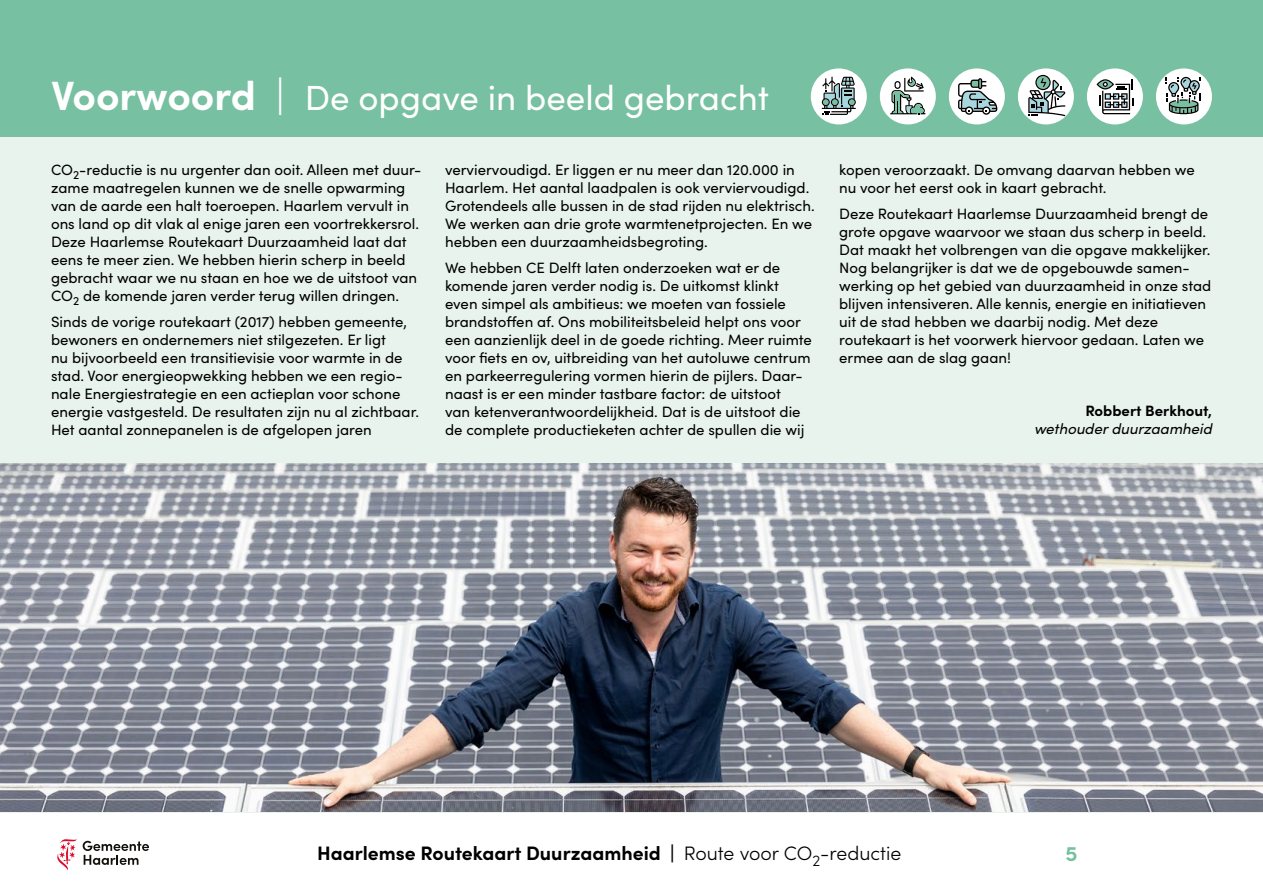
<style>
.page{position:relative;width:1263px;height:893px;background:#e8f3ee}
.page>*{position:absolute;margin:0;border:0;box-sizing:border-box;transform-origin:0 0}
.H1_geen_nummer{font:34.95px "Sofia Pro";color:#fff}
.t1{font:700 21px "Sofia Pro";color:#77c0a2}
.t2{font:700 19.5px "Sofia Pro";color:#000}
.t3{font:15px/18px "Sofia Pro";color:#000}
.t4{font:italic 15px/18px "Sofia Pro";color:#000;text-align:right}
.s1{font-weight:700;font-size:40.95px}
.s2{font-weight:300;font-size:40.95px}
.s3{font-weight:700;font-style:normal}
.s4{font-weight:300}
</style>
<div class="page">
<div style="left:0;top:0;width:1263px;height:137px;background:#77c0a2"></div>
<div style="left:1087px;top:68px;width:56px;height:56px;background:#fff;border-radius:50%"></div>
<svg style="left:1096px;top:79px;width:37px;height:35px"></svg>
<div style="left:811px;top:68px;width:56px;height:56px;background:#fff;border-radius:50%"></div>
<svg style="left:822px;top:77px;width:34px;height:38px"></svg>
<div style="left:880px;top:68px;width:56px;height:56px;background:#fff;border-radius:50%"></div>
<svg style="left:890px;top:76px;width:35px;height:38px"></svg>
<div style="left:949px;top:68px;width:56px;height:56px;background:#fff;border-radius:50%"></div>
<svg style="left:958px;top:78px;width:39px;height:37px"></svg>
<div style="left:1018px;top:68px;width:56px;height:56px;background:#fff;border-radius:50%"></div>
<svg style="left:1028px;top:75px;width:37px;height:41px"></svg>
<div style="left:1156px;top:68px;width:56px;height:56px;background:#fff;border-radius:50%"></div>
<svg style="left:1165px;top:77px;width:36px;height:37px"></svg>
<img style="left:0;top:464px;width:1263px;height:348px">
<div style="left:0;top:814px;width:1263px;height:79px;background:#fff"></div>
<svg style="left:83px;top:841px;width:66px;height:24px"></svg>
<svg style="left:57px;top:839px;width:20px;height:32px"></svg>
<p class="H1_geen_nummer" style="left:51px;top:73px;width:719px"><span class="s1">Voorwoord</span> <span class="s2">|</span> De opgave in beeld gebracht</p>
<p class="t3" style="left:51px;top:159px;width:372px">CO<sub>2</sub>-reductie is nu urgenter dan ooit. Alleen met duur&shy;zame maatregelen kunnen we de snelle opwarming van de aarde een halt toeroepen. Haarlem vervult in ons land op dit vlak al enige jaren een voortrekkersrol.<br>Deze Haarlemse Routekaart Duurzaamheid laat dat eens te meer zien. We hebben hierin scherp in beeld gebracht waar we nu staan en hoe we de uitstoot van CO<sub>2</sub> de komende jaren verder terug willen dringen.</p>
<p class="t3" style="left:51px;top:312px;width:370px">Sinds de vorige routekaart (2017) hebben gemeente, bewoners en ondernemers niet stilgezeten. Er ligt<br>nu bijvoorbeeld een transitievisie voor warmte in de stad. Voor energieopwekking hebben we een regio&shy;nale Energiestrategie en een actieplan voor schone energie vastgesteld. De resultaten zijn nu al zichtbaar.<br>Het aantal zonnepanelen is de afgelopen jaren</p>
<p class="t3" style="left:445px;top:159px;width:371px">verviervoudigd. Er liggen er nu meer dan 120.000 in Haarlem. Het aantal laadpalen is ook verviervoudigd.<br>Grotendeels alle bussen in de stad rijden nu elektrisch.<br>We werken aan drie grote warmtenetprojecten. En we hebben een duurzaamheidsbegroting.</p>
<p class="t3" style="left:445px;top:258px;width:368px">We hebben CE Delft laten onderzoeken wat er de komende jaren verder nodig is. De uitkomst klinkt even simpel als ambitieus: we moeten van fossiele brandstoffen af. Ons mobiliteitsbeleid helpt ons voor een aanzienlijk deel in de goede richting. Meer ruimte voor fiets en ov, uitbreiding van het autoluwe centrum en parkeerregulering vormen hierin de pijlers. Daar&shy;naast is er een minder tastbare factor: de uitstoot<br>van ketenverantwoordelijkheid. Dat is de uitstoot die de complete productieketen achter de spullen die wij</p>
<p class="t3" style="left:839px;top:159px;width:357px">kopen veroorzaakt. De omvang daarvan hebben we nu voor het eerst ook in kaart gebracht.</p>
<p class="t3" style="left:839px;top:204px;width:374px">Deze Routekaart Haarlemse Duurzaamheid brengt de grote opgave waarvoor we staan dus scherp in beeld.<br>Dat maakt het volbrengen van die opgave makkelijker.<br>Nog belangrijker is dat we de opgebouwde samen&shy;werking op het gebied van duurzaamheid in onze stad blijven intensiveren. Alle kennis, energie en initiatieven uit de stad hebben we daarbij nodig. Met deze routekaart is het voorwerk hiervoor gedaan. Laten we ermee aan de slag gaan!</p>
<p class="t4" style="left:1034px;top:401px;width:179px"><span class="s3">Robbert Berkhout, </span>wethouder duurzaamheid</p>
<h3 class="t2" style="left:317px;top:838px;width:586px">Haarlemse Routekaart Duurzaamheid | <span class="s4">Route voor CO</span><sub>2</sub><span class="s4">-reductie</span></h3>
<h2 class="t1" style="left:1065px;top:837px;width:14px">5</h2>
</div>
